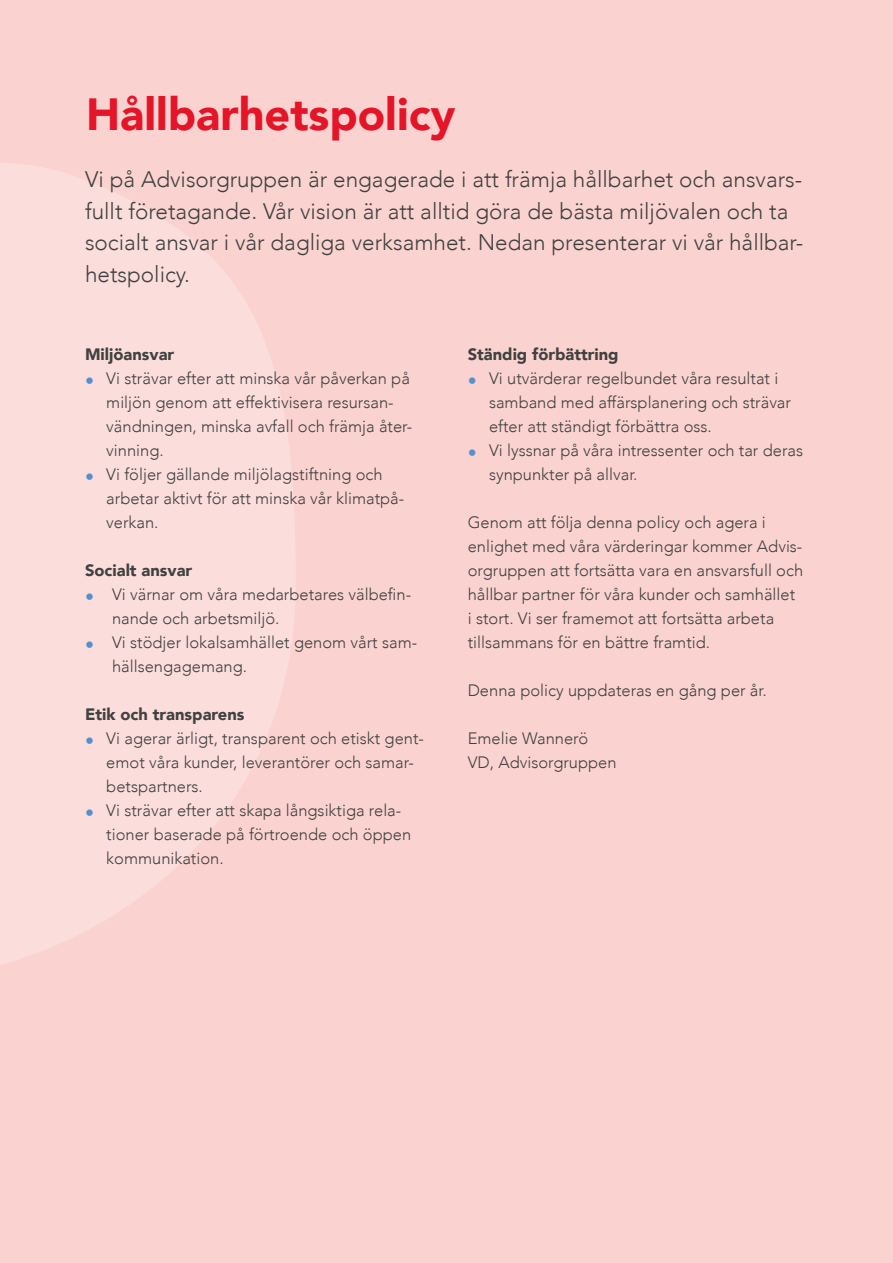
<style>
.page{position:relative;width:893px;height:1263px;background:#fad3d0}
.page>*{position:absolute;margin:0;border:0;box-sizing:border-box;transform-origin:0 0}
.t1{font:900 45px "Avenir";color:#e41528}
.t2{font:300 22.5px/31.5px "Avenir";color:#404141}
.t3{font:300 16.5px/24px "Avenir";color:#404141}
.t4{font:900 16.5px "Avenir";color:#404141}
.s1{font-weight:400;font-size:18px;color:#5791cd}
</style>
<div class="page">
<svg style="left:0;top:163px;width:295px;height:802px;fill:#fbdddb"></svg>
<h1 class="t1" style="left:86px;top:76px;width:371px">Hållbarhetspolicy</h1>
<h2 class="t2" style="left:85px;top:164px;width:720px">Vi på Advisorgruppen är engagerade i att främja hållbarhet och ansvars&shy;fullt företagande. Vår vision är att alltid göra de bästa miljövalen och ta socialt ansvar i vår dagliga verksamhet. Nedan presenterar vi vår hållbar&shy;hetspolicy.</h2>
<p class="t4" style="left:85px;top:340px;width:91px">Miljöansvar</p>
<p class="t3" style="left:106px;top:367px;width:307px;text-indent:-21px"><span class="s1">•</span> Vi strävar efter att minska vår påverkan på miljön genom att effektivisera resursan&shy;vändningen, minska avfall och främja åter&shy;vinning.</p>
<p class="t3" style="left:106px;top:463px;width:300px;text-indent:-21px"><span class="s1">•</span> Vi följer gällande miljölagstiftning och arbetar aktivt för att minska vår klimatpå&shy;verkan.</p>
<p class="t4" style="left:85px;top:556px;width:109px">Socialt ansvar</p>
<p class="t3" style="left:112px;top:583px;width:301px;text-indent:-27px"><span class="s1">•</span> Vi värnar om våra medarbetares välbefin&shy;nande och arbetsmiljö.</p>
<p class="t3" style="left:112px;top:631px;width:307px;text-indent:-27px"><span class="s1">•</span> Vi stödjer lokalsamhället genom vårt sam&shy;hällsengagemang.</p>
<p class="t4" style="left:85px;top:700px;width:161px">Etik och transparens</p>
<p class="t3" style="left:106px;top:727px;width:319px;text-indent:-21px"><span class="s1">•</span> Vi agerar ärligt, transparent och etiskt gent&shy;emot våra kunder, leverantörer och samar&shy;betspartners.</p>
<p class="t3" style="left:106px;top:799px;width:306px;text-indent:-21px"><span class="s1">•</span> Vi strävar efter att skapa långsiktiga rela&shy;tioner baserade på förtroende och öppen kommunikation.</p>
<p class="t4" style="left:468px;top:340px;width:152px">Ständig förbättring</p>
<p class="t3" style="left:489px;top:367px;width:303px;text-indent:-21px"><span class="s1">•</span> Vi utvärderar regelbundet våra resultat i samband med affärsplanering och strävar efter att ständigt förbättra oss.</p>
<p class="t3" style="left:489px;top:439px;width:316px;text-indent:-21px"><span class="s1">•</span> Vi lyssnar på våra intressenter och tar deras synpunkter på allvar.</p>
<p class="t3" style="left:468px;top:511px;width:337px">Genom att följa denna policy och agera i enlighet med våra värderingar kommer Advis&shy;orgruppen att fortsätta vara en ansvarsfull och hållbar partner för våra kunder och samhället i stort. Vi ser framemot att fortsätta arbeta tillsammans för en bättre framtid.</p>
<p class="t3" style="left:468px;top:679px;width:301px">Denna policy uppdateras en gång per år.</p>
<p class="t3" style="left:468px;top:727px;width:150px">Emelie Wannerö<br>VD, Advisorgruppen</p>
</div>
